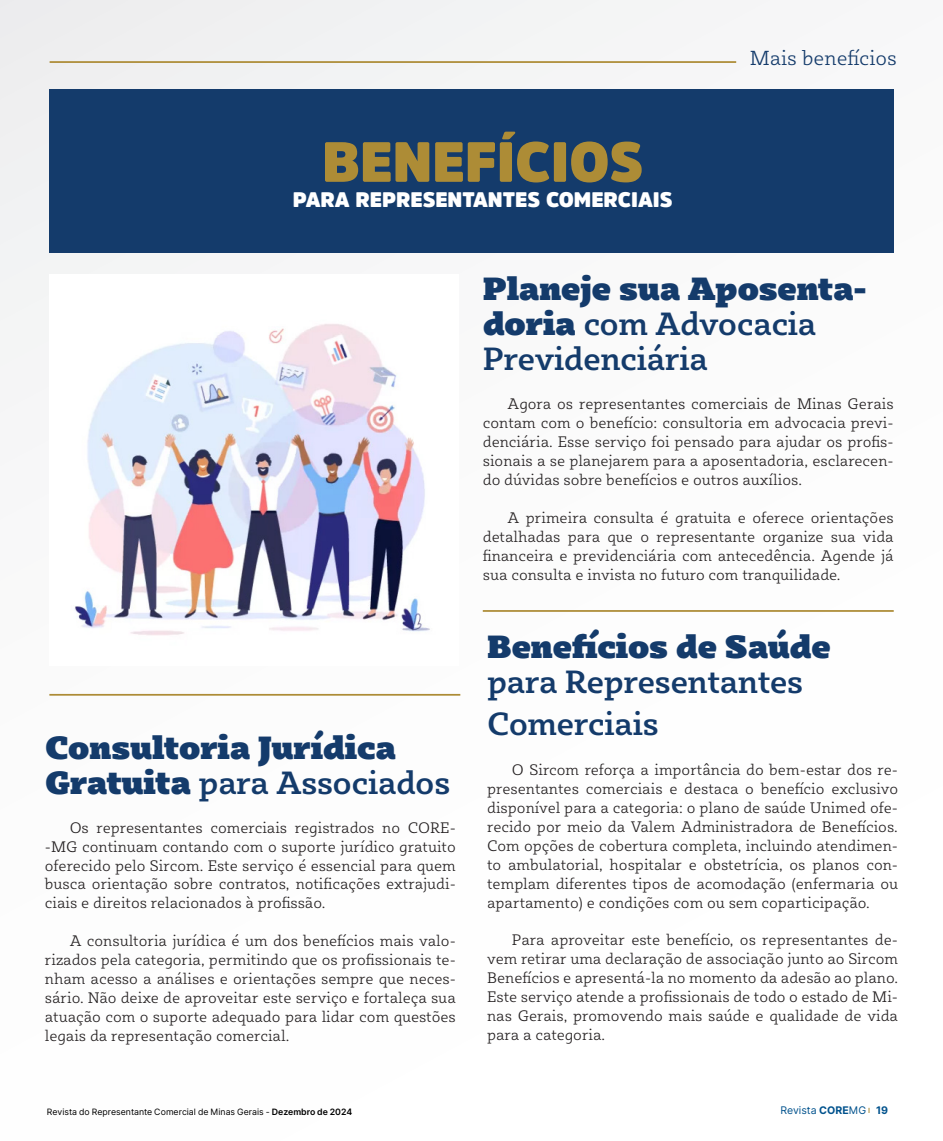
<style>
.page{position:relative;width:943px;height:1141px;background:#fff}
.page>*{position:absolute;margin:0;border:0;box-sizing:border-box;transform-origin:0 0}
.t1{font:900 56px "Amsi Pro";color:#ad8c36}
.t2{font:500 33.25px/35px "Sybilla";letter-spacing:-.02em;color:#143b6b}
.t3{font:900 33.25px/35px "Sybilla";letter-spacing:-.02em;color:#143b6b}
.t4{font:900 21px "Amsi Pro";color:#fff}
.t5{font:300 21px "Sybilla";color:#143b6b}
.t6{font:300 15.75px/18.9px "Sybilla";color:#231f20;text-align:justify}
.t7{font:10.5px "Inter";color:#00528d}
.t8{font:8.75px "Inter";color:#000}
.s1{font-weight:900}
.s2{font-weight:500}
.s3{font-weight:600}
.s4{font-weight:700}
.s5{font-weight:700;color:#00528c}
</style>
<div class="page">
<hr style="left:50px;top:61px;width:686px;height:2px;background:#ad8c36">
<hr style="left:483px;top:610px;width:410px;height:2px;background:#ad8c36">
<hr style="left:49px;top:694px;width:411px;height:2px;background:#ad8c36">
<img style="left:74px;top:324px;width:356px;height:312px">
<div style="left:50px;top:89px;width:843px;height:164px;background:#143b6b"></div>
<h1 class="t1" style="left:322px;top:123px;width:322px">BENEFÍCIOS</h1>
<h3 class="t4" style="left:293px;top:185px;width:381px">PARA REPRESENTANTES COMERCIAIS</h3>
<h3 class="t5" style="left:750px;top:45px;width:148px">Mais benefícios</h3>
<h2 class="t2" style="left:482px;top:270px;width:386px"><span class="s1">Planeje sua Aposenta&shy;doria</span> com Advocacia<br>Previdenciária</h2>
<h2 class="t3" style="left:45px;top:728px;width:407px">Consultoria Jurídica<br>Gratuita <span class="s2">para Associados</span></h2>
<p class="t6" style="left:45px;top:817px;width:412px;text-indent:25px">Os representantes comerciais registrados no CORE--MG continuam contando com o suporte jurídico gratuito oferecido pelo Sircom. Este serviço é essencial para quem busca orientação sobre contratos, notificações extrajudi&shy;ciais e direitos relacionados à profissão.</p>
<p class="t6" style="left:45px;top:931px;width:412px;text-indent:25px">A consultoria jurídica é um dos benefícios mais valo&shy;rizados pela categoria, permitindo que os profissionais te&shy;nham acesso a análises e orientações sempre que neces&shy;sário. Não deixe de aproveitar este serviço e fortaleça sua atuação com o suporte adequado para lidar com questões legais da representação comercial.</p>
<p class="t6" style="left:483px;top:394px;width:412px;text-indent:25px">Agora os representantes comerciais de Minas Gerais contam com o benefício: consultoria em advocacia previ&shy;denciária. Esse serviço foi pensado para ajudar os profis&shy;sionais a se planejarem para a aposentadoria, esclarecen&shy;do dúvidas sobre benefícios e outros auxílios.</p>
<p class="t6" style="left:483px;top:508px;width:412px;text-indent:25px">A primeira consulta é gratuita e oferece orientações detalhadas para que o representante organize sua vida financeira e previdenciária com antecedência. Agende já sua consulta e invista no futuro com tranquilidade.</p>
<h2 class="t3" style="left:487px;top:627px;width:345px">Benefícios de Saúde</h2>
<h2 class="t2" style="left:487px;top:660px;width:318px;line-height:42px">para Representantes<br>Comerciais</h2>
<p class="t6" style="left:487px;top:760px;width:412px;text-indent:25px">O Sircom reforça a importância do bem-estar dos re&shy;presentantes comerciais e destaca o benefício exclusivo disponível para a categoria: o plano de saúde Unimed ofe&shy;recido por meio da Valem Administradora de Benefícios.<br>Com opções de cobertura completa, incluindo atendimen&shy;to ambulatorial, hospitalar e obstetrícia, os planos con&shy;templam diferentes tipos de acomodação (enfermaria ou apartamento) e condições com ou sem coparticipação.</p>
<p class="t6" style="left:487px;top:930px;width:412px;text-indent:25px">Para aproveitar este benefício, os representantes de&shy;vem retirar uma declaração de associação junto ao Sircom Benefícios e apresentá-la no momento da adesão ao plano.<br>Este serviço atende a profissionais de todo o estado de Mi&shy;nas Gerais, promovendo mais saúde e qualidade de vida para a categoria.</p>
<p class="t8" style="left:47px;top:1105px;width:307px">Revista do Representante Comercial de Minas Gerais - <span class="s3">Dezembro de 2024</span></p>
<p class="t7" style="left:780px;top:1102px;width:109px">Revista <span class="s4">CORE</span>MG <span class="s5">19</span></p>
</div>
